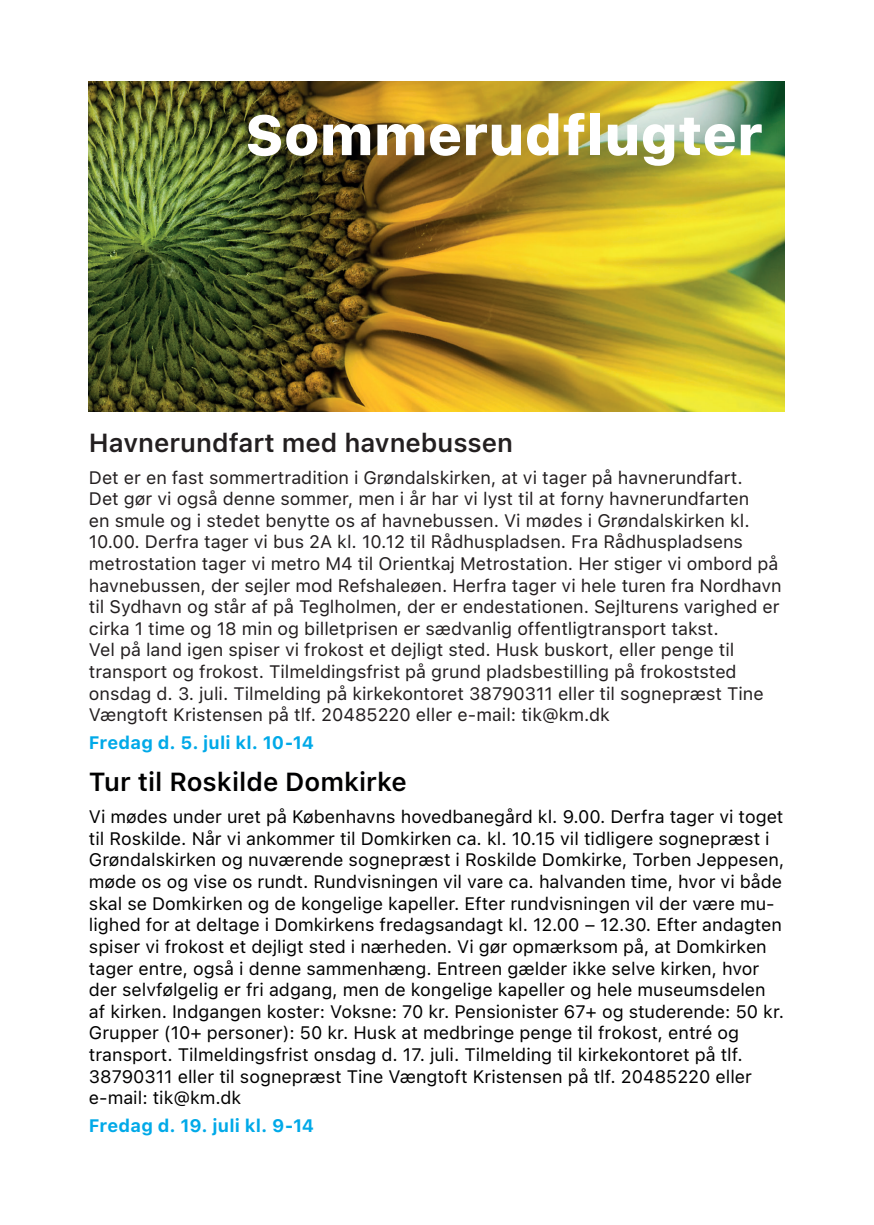
<style>
.page{position:relative;width:874px;height:1225px;background:#fff}
.page>*{position:absolute;margin:0;border:0;box-sizing:border-box;transform-origin:0 0}
.t1{font:800 56px "SF Pro Text";color:#fff}
.t2{font:600 26px "SF Pro Text";color:#231f20}
.t3{font:600 26px "SF Pro Text";color:#000001}
.t4{font:18px/21.6px "SF Pro Text";color:#000001}
.t5{font:18px/21.6px "SF Pro Text";color:#231f20}
.t6{font:700 18px "SF Pro Text";letter-spacing:.01em;color:#00a9e8}
</style>
<div class="page">
<img style="left:89px;top:82px;width:695px;height:329px">
<p class="t1" style="left:245px;top:103px;width:519px">Sommerudflugter</p>
<p class="t2" style="left:89px;top:427px;width:425px">Havnerundfart med havnebussen</p>
<p class="t5" style="left:89px;top:466px;width:655px">Det er en fast sommertradition i Grøndalskirken, at vi tager på havnerundfart.</p>
<p class="t5" style="left:89px;top:488px;width:694px">Det gør vi også denne sommer, men i år har vi lyst til at forny havnerundfarten<br>en smule og i stedet benytte os af havnebussen. Vi mødes i Grøndalskirken kl.<br>10.00. Derfra tager vi bus 2A kl. 10.12 til Rådhuspladsen. Fra Rådhuspladsens metrostation tager vi metro M4 til Orientkaj Metrostation. Her stiger vi ombord på havnebussen, der sejler mod Refshaleøen. Herfra tager vi hele turen fra Nordhavn til Sydhavn og står af på Teglholmen, der er endestationen. Sejlturens varighed er cirka 1 time og 18 min og billetprisen er sædvanlig offentligtransport takst.</p>
<p class="t5" style="left:89px;top:639px;width:676px">Vel på land igen spiser vi frokost et dejligt sted. Husk buskort, eller penge til transport og frokost. Tilmeldingsfrist på grund pladsbestilling på frokoststed onsdag d. 3. juli. Tilmelding på kirkekontoret 38790311 eller til sognepræst Tine Vængtoft Kristensen på tlf. 20485220 eller e-mail: tik@km.dk</p>
<p class="t6" style="left:89px;top:732px;width:227px">Fredag d. 5. juli kl. 10-14</p>
<p class="t3" style="left:89px;top:767px;width:319px">Tur til Roskilde Domkirke</p>
<p class="t4" style="left:89px;top:806px;width:696px">Vi mødes under uret på Københavns hovedbanegård kl. 9.00. Derfra tager vi toget til Roskilde. Når vi ankommer til Domkirken ca. kl. 10.15 vil tidligere sognepræst i Grøndalskirken og nuværende sognepræst i Roskilde Domkirke, Torben Jeppesen, møde os og vise os rundt. Rundvisningen vil vare ca. halvanden time, hvor vi både skal se Domkirken og de kongelige kapeller. Efter rundvisningen vil der være mu&shy;lighed for at deltage i Domkirkens fredagsandagt kl. 12.00 – 12.30. Efter andagten spiser vi frokost et dejligt sted i nærheden. Vi gør opmærksom på, at Domkirken tager entre, også i denne sammenhæng. Entreen gælder ikke selve kirken, hvor der selvfølgelig er fri adgang, men de kongelige kapeller og hele museumsdelen af kirken. Indgangen koster: Voksne: 70 kr. Pensionister 67+ og studerende: 50 kr.</p>
<p class="t4" style="left:89px;top:1022px;width:664px">Grupper (10+ personer): 50 kr. Husk at medbringe penge til frokost, entré og transport. Tilmeldingsfrist onsdag d. 17. juli. Tilmelding til kirkekontoret på tlf.<br>38790311 eller til sognepræst Tine Vængtoft Kristensen på tlf. 20485220 eller e-mail: tik@km.dk</p>
<p class="t6" style="left:89px;top:1115px;width:227px">Fredag d. 19. juli kl. 9-14</p>
</div>
